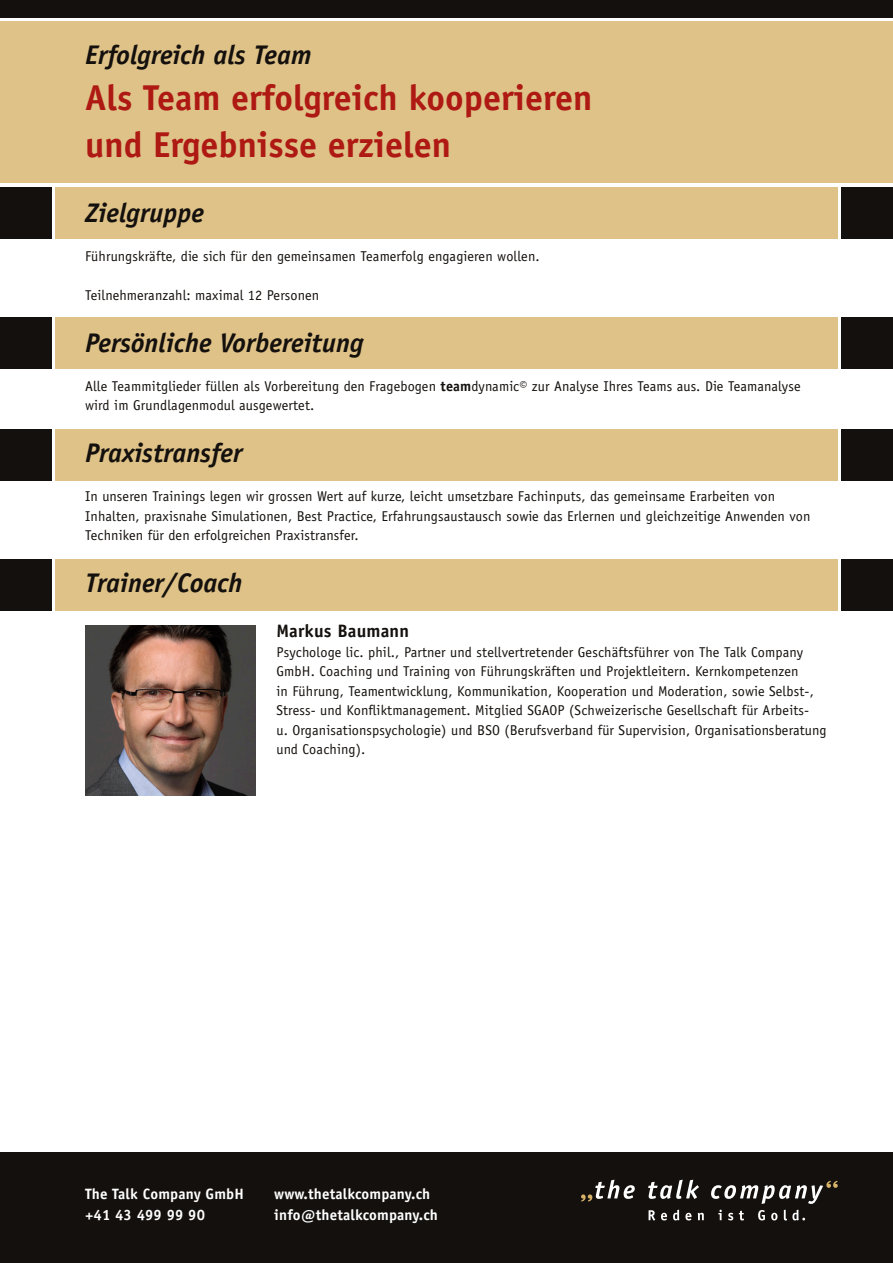
<style>
.page{position:relative;width:893px;height:1263px;background:#fff}
.page>*{position:absolute;margin:0;border:0;box-sizing:border-box;transform-origin:0 0}
.t1{font:700 36px/46.5px "Officina Sans";color:#ae1913}
._01_head{font:italic 700 27px "Officina Sans";color:#14100d}
._04_module{font:700 18px "Officina Sans";letter-spacing:.01em;color:#14100d}
._02_copy{font:700 15px/21.8px "Officina Sans";letter-spacing:.01em;color:#fff}
._02_copy-2{font:14.25px/19.5px "Officina Sans";letter-spacing:.01em;color:#14100d}
.s1{font-weight:700}
</style>
<div class="page">
<div style="left:55px;top:429px;width:783px;height:51px;background:#dfc287"></div>
<div style="left:842px;top:429px;width:51px;height:51px;background:#14100d"></div>
<div style="left:0;top:429px;width:51px;height:51px;background:#14100d"></div>
<div style="left:55px;top:559px;width:783px;height:51px;background:#dfc287"></div>
<div style="left:842px;top:559px;width:51px;height:51px;background:#14100d"></div>
<div style="left:0;top:559px;width:51px;height:51px;background:#14100d"></div>
<div style="left:55px;top:318px;width:783px;height:51px;background:#dfc287"></div>
<div style="left:842px;top:318px;width:51px;height:51px;background:#14100d"></div>
<div style="left:0;top:318px;width:51px;height:51px;background:#14100d"></div>
<div style="left:55px;top:187px;width:783px;height:51px;background:#dfc287"></div>
<div style="left:842px;top:187px;width:51px;height:51px;background:#14100d"></div>
<div style="left:0;top:187px;width:51px;height:51px;background:#14100d"></div>
<div style="left:0;top:0;width:893px;height:17px;background:#14100d"></div>
<div style="left:0;top:21px;width:893px;height:162px;background:#dfc287"></div>
<div style="left:0;top:1152px;width:893px;height:111px;background:#14100d"></div>
<svg style="left:581px;top:1180px;width:54px;height:21px"></svg>
<svg style="left:648px;top:1180px;width:51px;height:19px"></svg>
<svg style="left:711px;top:1181px;width:127px;height:23px"></svg>
<svg style="left:649px;top:1210px;width:6px;height:10px"></svg>
<svg style="left:661px;top:1213px;width:6px;height:7px"></svg>
<svg style="left:673px;top:1210px;width:6px;height:10px"></svg>
<svg style="left:685px;top:1213px;width:7px;height:7px"></svg>
<svg style="left:698px;top:1213px;width:6px;height:7px"></svg>
<svg style="left:718px;top:1210px;width:4px;height:10px"></svg>
<svg style="left:728px;top:1213px;width:5px;height:7px"></svg>
<svg style="left:739px;top:1211px;width:5px;height:9px"></svg>
<svg style="left:758px;top:1210px;width:7px;height:10px"></svg>
<svg style="left:771px;top:1213px;width:6px;height:7px"></svg>
<svg style="left:784px;top:1210px;width:21px;height:10px"></svg>
<img style="left:85px;top:625px;width:170px;height:170px">
<p class="_01_head" style="left:85px;top:38px;width:228px">Erfolgreich als Team</p>
<p class="t1" style="left:85px;top:74px;width:509px">Als Team erfolgreich kooperieren und Ergebnisse erzielen</p>
<p class="_01_head" style="left:85px;top:196px;width:121px">Zielgruppe</p>
<p class="_02_copy-2" style="left:85px;top:246px;width:456px">Führungskräfte, die sich für den gemeinsamen Teamerfolg engagieren wollen.</p>
<p class="_02_copy-2" style="left:85px;top:285px;width:236px">Teilnehmeranzahl: maximal 12 Personen</p>
<p class="_01_head" style="left:85px;top:326px;width:280px">Persönliche Vorbereitung</p>
<p class="_02_copy-2" style="left:85px;top:376px;width:717px">Alle Teammitglieder füllen als Vorbereitung den Fragebogen <span class="s1">team</span>dynamic© zur Analyse Ihres Teams aus. Die Teamanalyse</p>
<p class="_02_copy-2" style="left:85px;top:395px;width:231px">wird im Grundlagenmodul ausgewertet.</p>
<p class="_01_head" style="left:85px;top:437px;width:159px">Praxistransfer</p>
<p class="_02_copy-2" style="left:85px;top:486px;width:692px">In unseren Trainings legen wir grossen Wert auf kurze, leicht umsetzbare Fachinputs, das gemeinsame Erarbeiten von</p>
<p class="_02_copy-2" style="left:85px;top:506px;width:727px">Inhalten, praxisnahe Simulationen, Best Practice, Erfahrungsaustausch sowie das Erlernen und gleichzeitige Anwenden von</p>
<p class="_02_copy-2" style="left:85px;top:525px;width:275px">Techniken für den erfolgreichen Praxistransfer.</p>
<p class="_01_head" style="left:85px;top:566px;width:159px">Trainer/Coach</p>
<p class="_04_module" style="left:276px;top:620px;width:134px">Markus Baumann</p>
<p class="_02_copy-2" style="left:276px;top:642px;width:552px">Psychologe lic. phil., Partner und stellvertretender Geschäftsführer von The Talk Company GmbH. Coaching und Training von Führungskräften und Projektleitern. Kernkompetenzen<br>in Führung, Teamentwicklung, Kommunikation, Kooperation und Moderation, sowie Selbst-, Stress- und Konfliktmanagement. Mitglied SGAOP (Schweizerische Gesellschaft für Arbeits-<br>u. Organisationspsychologie) und BSO (Berufsverband für Supervision, Organisationsberatung und Coaching).</p>
<p class="_02_copy" style="left:85px;top:1182px;width:160px">The Talk Company GmbH +41 43 499 99 90</p>
<p class="_02_copy" style="left:274px;top:1182px;width:158px">www.thetalkcompany.ch</p>
<p class="_02_copy" style="left:274px;top:1204px;width:165px">info@thetalkcompany.ch</p>
</div>
